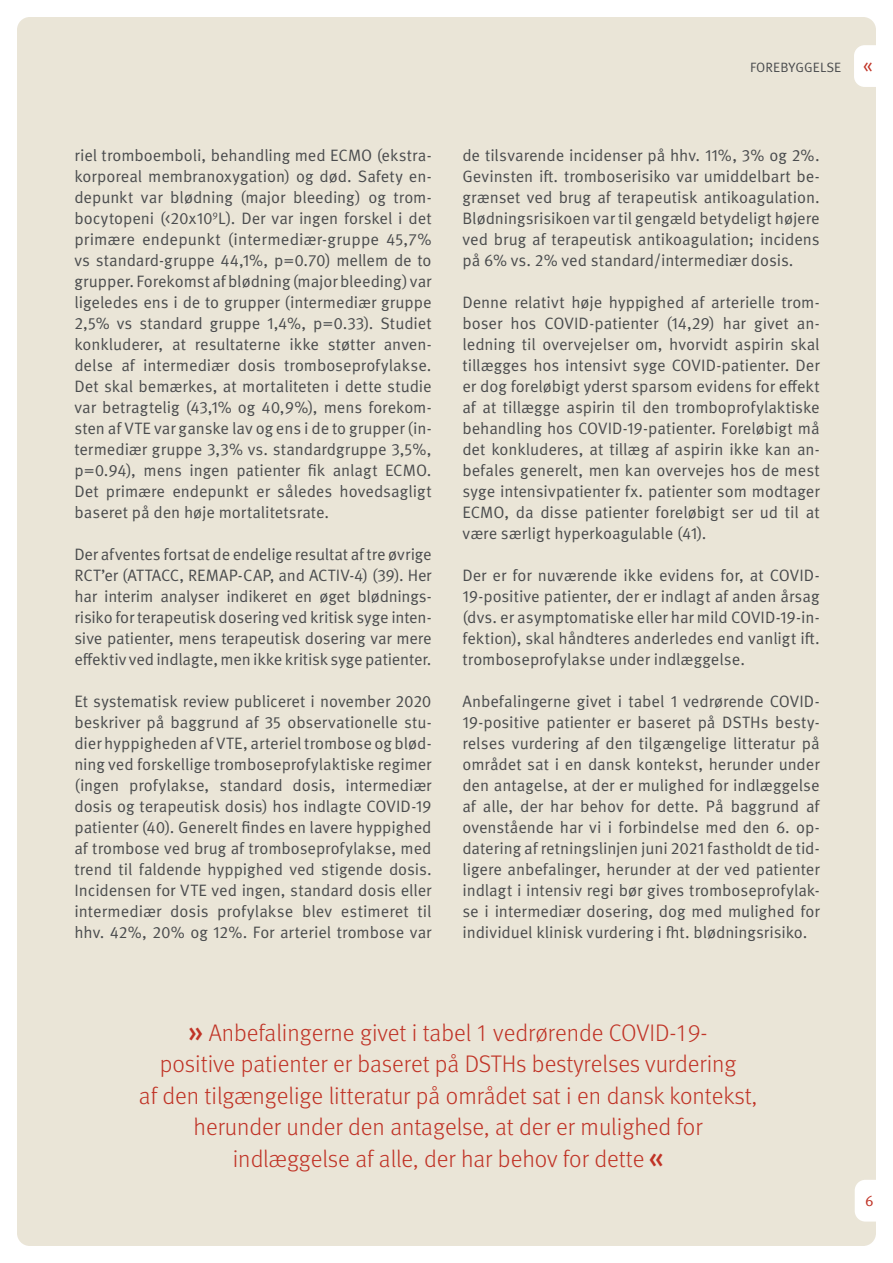
<style>
.page{position:relative;width:893px;height:1263px;background:#fff}
.page>*{position:absolute;margin:0;border:0;box-sizing:border-box;transform-origin:0 0}
.t1{font:300 24px/31.5px "Meta Pro";color:#c03326;text-align:center}
.t2{font:21px "Meta Pro Norm";color:#c03326}
.Bredtekst_alm{font:16.5px/21px "Meta Pro Norm";letter-spacing:-.005em;color:#494b4d;text-align:justify}
.t3{font:15px "Meta Pro Norm";color:#c03326}
.t4{font:13.5px "Meta Pro Norm";letter-spacing:.01em;color:#494b4d}
.s1{font-weight:500;font-size:28.5px}
</style>
<div class="page">
<div style="left:17px;top:17px;width:859px;height:1229px;background:#eae5d7;border-radius:13px"></div>
<svg style="left:855px;top:1180px;width:21px;height:41px"></svg>
<svg style="left:854px;top:45px;width:22px;height:42px"></svg>
<p class="Bredtekst_alm" style="left:74px;top:144px;width:359px">riel tromboemboli, behandling med ECMO (ekstra&shy;korporeal membranoxygation) og død. Safety en&shy;depunkt var blødning (major bleeding) og trom&shy;bocytopeni (&lt;20x10<sup>9</sup>L). Der var ingen forskel i det primære endepunkt (intermediær-gruppe 45,7% vs standard-gruppe 44,1%, p=0.70) mellem de to grupper. Forekomst af blødning (major bleeding) var ligeledes ens i de to grupper (intermediær gruppe 2,5% vs standard gruppe 1,4%, p=0.33). Studiet konkluderer, at resultaterne ikke støtter anven&shy;delse af intermediær dosis tromboseprofylakse.<br>Det skal bemærkes, at mortaliteten i dette studie var betragtelig (43,1% og 40,9%), mens forekom&shy;sten af VTE var ganske lav og ens i de to grupper (in&shy;termediær gruppe 3,3% vs. standardgruppe 3,5%, p=0.94), mens ingen patienter fik anlagt ECMO.<br>Det primære endepunkt er således hovedsagligt baseret på den høje mortalitetsrate.</p>
<p class="Bredtekst_alm" style="left:74px;top:543px;width:359px">Der afventes fortsat de endelige resultat af tre øvrige RCT’er (ATTACC, REMAP-CAP, and ACTIV-4) (39). Her har interim analyser indikeret en øget blødnings&shy;risiko for terapeutisk dosering ved kritisk syge inten&shy;sive patienter, mens terapeutisk dosering var mere effektiv ved indlagte, men ikke kritisk syge patienter.</p>
<p class="Bredtekst_alm" style="left:74px;top:690px;width:359px">Et systematisk review publiceret i november 2020 beskriver på baggrund af 35 observationelle stu&shy;dier hyppigheden af VTE, arteriel trombose og blød&shy;ning ved forskellige tromboseprofylaktiske regimer (ingen profylakse, standard dosis, intermediær dosis og terapeutisk dosis) hos indlagte COVID-19 patienter (40). Generelt findes en lavere hyppighed af trombose ved brug af tromboseprofylakse, med trend til faldende hyppighed ved stigende dosis.<br>Incidensen for VTE ved ingen, standard dosis eller intermediær dosis profylakse blev estimeret til hhv. 42%, 20% og 12%. For arteriel trombose var</p>
<p class="t4" style="left:750px;top:57px;width:93px">FOREBYGGELSE</p>
<p class="t2" style="left:862px;top:49px;width:12px">«</p>
<p class="Bredtekst_alm" style="left:462px;top:144px;width:359px">de tilsvarende incidenser på hhv. 11%, 3% og 2%.<br>Gevinsten ift. tromboserisiko var umiddelbart be&shy;grænset ved brug af terapeutisk antikoagulation.<br>Blødningsrisikoen var til gengæld betydeligt højere ved brug af terapeutisk antikoagulation; incidens på 6% vs. 2% ved standard/intermediær dosis.</p>
<p class="Bredtekst_alm" style="left:462px;top:291px;width:359px">Denne relativt høje hyppighed af arterielle trom&shy;boser hos COVID-patienter (14,29) har givet an&shy;ledning til overvejelser om, hvorvidt aspirin skal tillægges hos intensivt syge COVID-patienter. Der er dog foreløbigt yderst sparsom evidens for effekt af at tillægge aspirin til den tromboprofylaktiske behandling hos COVID-19-patienter. Foreløbigt må det konkluderes, at tillæg af aspirin ikke kan an&shy;befales generelt, men kan overvejes hos de mest syge intensivpatienter fx. patienter som modtager ECMO, da disse patienter foreløbigt ser ud til at være særligt hyperkoagulable (41).</p>
<p class="Bredtekst_alm" style="left:462px;top:564px;width:359px">Der er for nuværende ikke evidens for, at COVID-19-positive patienter, der er indlagt af anden årsag (dvs. er asymptomatiske eller har mild COVID-19-in&shy;fektion), skal håndteres anderledes end vanligt ift. tromboseprofylakse under indlæggelse.</p>
<p class="Bredtekst_alm" style="left:462px;top:690px;width:359px">Anbefalingerne givet i tabel 1 vedrørende COVID-19-positive patienter er baseret på DSTHs besty&shy;relses vurdering af den tilgængelige litteratur på området sat i en dansk kontekst, herunder under den antagelse, at der er mulighed for indlæggelse af alle, der har behov for dette. På baggrund af ovenstående har vi i forbindelse med den 6. op&shy;datering af retningslinjen juni 2021 fastholdt de tid&shy;ligere anbefalinger, herunder at der ved patienter indlagt i intensiv regi bør gives tromboseprofylak&shy;se i intermediær dosering, dog med mulighed for individuel klinisk vurdering i fht. blødningsrisiko.</p>
<p class="t1" style="left:188px;top:1015px;width:521px"><span class="s1">»</span> Anbefalingerne givet i tabel 1 vedrørende COVID-19-</p>
<p class="t1" style="left:160px;top:1047px;width:578px">positive patienter er baseret på DSTHs bestyrelses vurdering</p>
<p class="t1" style="left:139px;top:1078px;width:620px">af den tilgængelige litteratur på området sat i en dansk kontekst, herunder under den antagelse, at der er mulighed for</p>
<p class="t1" style="left:233px;top:1141px;width:432px">indlæggelse af alle, der har behov for dette <span class="s1">«</span></p>
<p class="t3" style="left:865px;top:1190px;width:10px">6</p>
</div>
